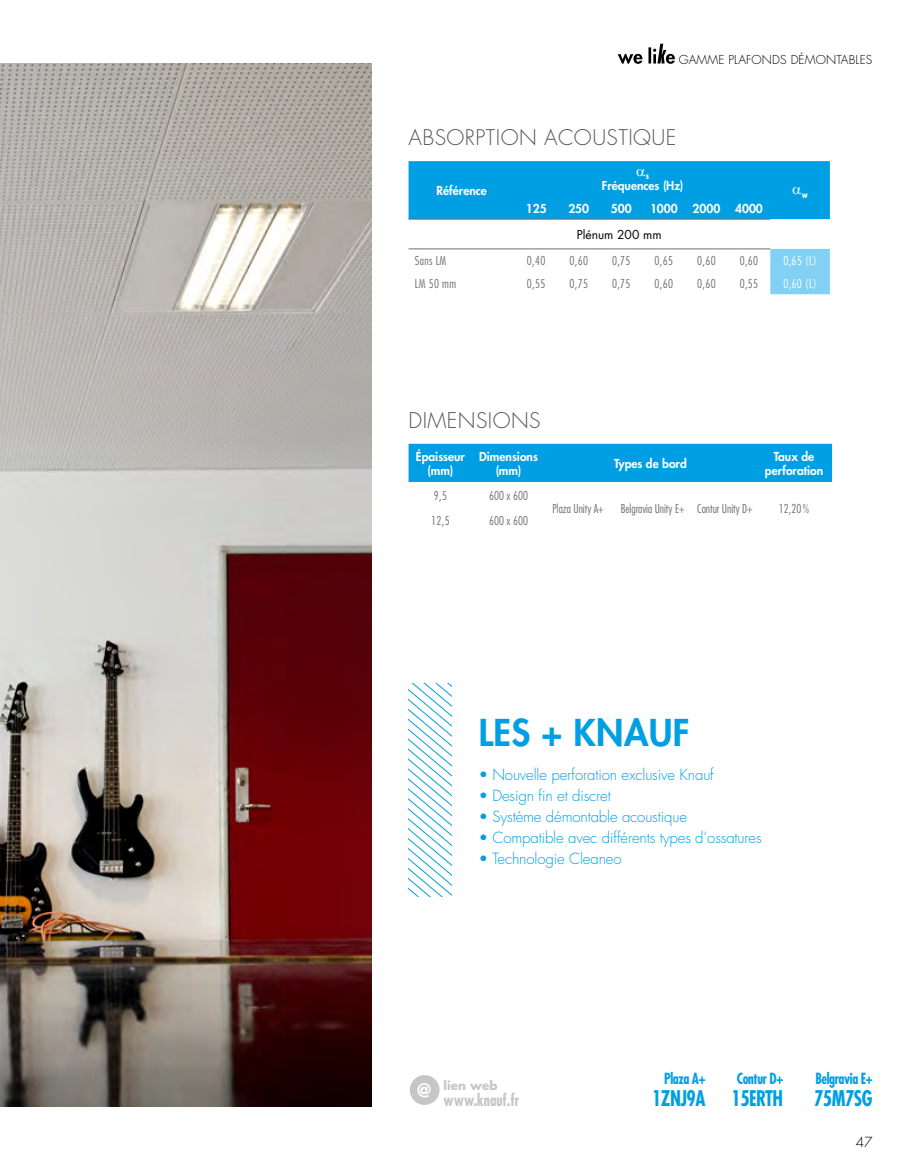
<style>
.page{position:relative;width:915px;height:1170px;background:#fff}
.page>*{position:absolute;margin:0;border:0;box-sizing:border-box;transform-origin:0 0}
.t1{font:800 36px "Futura Std";letter-spacing:.01em;color:#009fe3}
.t2{font:300 21px "Futura Std";letter-spacing:.02em;color:#575756}
.t3{font:700 condensed 21px "Futura Std";letter-spacing:-.03em;color:#009fe3;scale:.91 1}
.t4{font:700 condensed 16.5px "Futura Std";color:#c6c6c6;scale:.89 1}
.t5{font:300 15px "Futura Std";letter-spacing:-.01em;color:#009fe3}
.t6{font:700 condensed 15px "Futura Std";letter-spacing:-.03em;color:#009fe3;scale:.91 1}
.t7{font:300 13.5px "Futura Std";color:#000}
.t8{font:300 condensed 12px "Futura Std";color:#706f6f}
.t9{font:800 12px/14.4px "Futura Std";color:#fff;text-align:center}
.t10{font:300 12px "Futura Std";letter-spacing:.01em;color:#000}
.t11{font:300 condensed 12px "Futura Std";color:#fff}
.t12{font:12px "Futura Std";color:#000}
.t13{font:700 12px "Futura Std";color:#c6c6c6}
.t14{font:700 condensed 8.7px "Futura Std";color:#fff}
.s1{font-size:18px;color:#fff}
</style>
<div class="page">
<div style="left:408px;top:444px;width:423px;height:38px;background:#009fe3"></div>
<img style="left:0;top:64px;width:372px;height:1042px">
<svg style="left:408px;top:683px;width:43px;height:213px"></svg>
<div style="left:770px;top:249px;width:59px;height:45px;background:#83d0f5"></div>
<hr style="left:408px;top:248px;width:106px;height:1px;background:#706f6f">
<hr style="left:514px;top:248px;width:43px;height:1px;background:#706f6f">
<hr style="left:557px;top:248px;width:43px;height:1px;background:#706f6f">
<hr style="left:600px;top:248px;width:42px;height:1px;background:#706f6f">
<hr style="left:642px;top:248px;width:43px;height:1px;background:#706f6f">
<hr style="left:685px;top:248px;width:42px;height:1px;background:#706f6f">
<hr style="left:727px;top:248px;width:43px;height:1px;background:#706f6f">
<hr style="left:408px;top:219px;width:106px;height:1px;background:#706f6f">
<hr style="left:514px;top:219px;width:43px;height:1px;background:#706f6f">
<hr style="left:557px;top:219px;width:43px;height:1px;background:#706f6f">
<hr style="left:600px;top:219px;width:42px;height:1px;background:#706f6f">
<hr style="left:642px;top:219px;width:43px;height:1px;background:#706f6f">
<hr style="left:685px;top:219px;width:42px;height:1px;background:#706f6f">
<hr style="left:727px;top:219px;width:43px;height:1px;background:#706f6f">
<div style="left:409px;top:1074px;width:30px;height:30px;background:#c6c6c6;border-radius:50%"></div>
<svg style="left:617px;top:44px;width:57px;height:20px"></svg>
<div style="left:408px;top:161px;width:421px;height:58px;background:#009fe3"></div>
<p class="t10" style="left:678px;top:52px;width:195px">GAMME PLAFONDS DÉMONTABLES</p>
<h2 class="t2" style="left:408px;top:124px;width:269px">ABSORPTION ACOUSTIQUE</h2>
<p class="t9" style="left:436px;top:183px;width:52px">Référence</p>
<p class="t14" style="left:645px;top:170px;width:5px">s</p>
<p class="t9" style="left:601px;top:178px;width:83px">Fréquences (Hz)</p>
<p class="t9" style="left:525px;top:201px;width:22px">125</p>
<p class="t9" style="left:568px;top:201px;width:22px">250</p>
<p class="t9" style="left:610px;top:201px;width:22px">500</p>
<p class="t9" style="left:649px;top:201px;width:114px">1000 2000 4000</p>
<p class="t12" style="left:576px;top:227px;width:86px">Plénum 200 mm</p>
<p class="t14" style="left:801px;top:189px;width:8px">w</p>
<p class="t8" style="left:415px;top:253px;width:33px">Sans LM</p>
<p class="t8" style="left:526px;top:253px;width:20px">0,40</p>
<p class="t8" style="left:569px;top:253px;width:20px">0,60</p>
<p class="t8" style="left:611px;top:253px;width:20px">0,75</p>
<p class="t8" style="left:654px;top:253px;width:20px">0,65</p>
<p class="t8" style="left:697px;top:253px;width:20px">0,60</p>
<p class="t8" style="left:739px;top:253px;width:20px">0,60</p>
<p class="t11" style="left:783px;top:253px;width:35px">0,65 (L)</p>
<p class="t8" style="left:415px;top:276px;width:43px">LM 50 mm</p>
<p class="t8" style="left:526px;top:276px;width:20px">0,55</p>
<p class="t8" style="left:569px;top:276px;width:20px">0,75</p>
<p class="t8" style="left:611px;top:276px;width:20px">0,75</p>
<p class="t8" style="left:654px;top:276px;width:20px">0,60</p>
<p class="t8" style="left:696px;top:276px;width:20px">0,60</p>
<p class="t8" style="left:739px;top:276px;width:20px">0,55</p>
<p class="t11" style="left:783px;top:276px;width:35px">0,60 (L)</p>
<h2 class="t2" style="left:408px;top:407px;width:133px">DIMENSIONS</h2>
<p class="t9" style="left:416px;top:449px;width:51px">Épaisseur (mm)</p>
<p class="t9" style="left:479px;top:450px;width:60px;line-height:13.5px">Dimensions (mm)</p>
<p class="t9" style="left:614px;top:456px;width:74px">Types de bord</p>
<p class="t9" style="left:764px;top:449px;width:60px">Taux de perforation</p>
<p class="t8" style="left:433px;top:488px;width:15px">9,5</p>
<p class="t8" style="left:489px;top:488px;width:40px">600 x 600</p>
<p class="t8" style="left:552px;top:501px;width:52px">Plaza Unity A+</p>
<p class="t8" style="left:620px;top:501px;width:133px">Belgravia Unity E+ Contur Unity D+</p>
<p class="t8" style="left:778px;top:501px;width:32px">12,20%</p>
<p class="t8" style="left:431px;top:513px;width:20px">12,5</p>
<p class="t8" style="left:489px;top:513px;width:40px">600 x 600</p>
<h1 class="t1" style="left:478px;top:709px;width:212px">LES + KNAUF</h1>
<p class="t5" style="left:478px;top:765px;width:236px">• Nouvelle perforation exclusive Knauf</p>
<p class="t5" style="left:478px;top:786px;width:134px">• Design fin et discret</p>
<p class="t5" style="left:478px;top:807px;width:210px">• Système démontable acoustique</p>
<p class="t5" style="left:478px;top:828px;width:284px">• Compatible avec différents types d’ossatures</p>
<p class="t5" style="left:478px;top:849px;width:144px">• Technologie Cleaneo</p>
<p class="t13" style="left:417px;top:1077px;width:82px"><span class="s1">@</span> lien web</p>
<p class="t4" style="left:443px;top:1089px;width:87px">www.knauf.fr</p>
<p class="t6" style="left:664px;top:1068px;width:47px">Plaza A+</p>
<h2 class="t3" style="left:651px;top:1085px;width:60px">1ZNJ9A</h2>
<p class="t6" style="left:736px;top:1068px;width:52px">Contur D+</p>
<h2 class="t3" style="left:731px;top:1085px;width:58px">15ERTH</h2>
<p class="t6" style="left:815px;top:1068px;width:64px">Belgravia E+</p>
<h2 class="t3" style="left:813px;top:1085px;width:65px">75M7SG</h2>
<p class="t7" style="left:855px;top:1133px;width:18px">47</p>
</div>
